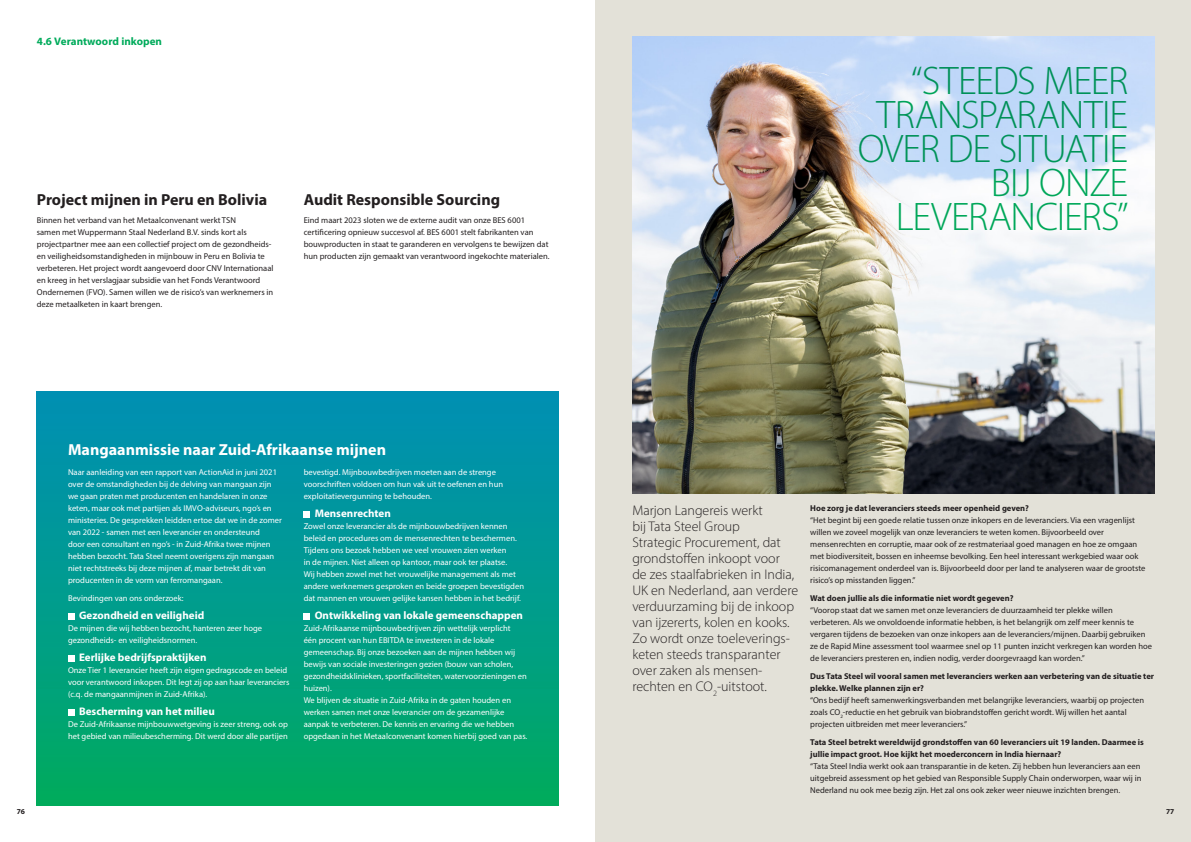
<style>
.page{position:relative;width:1191px;height:842px;background:#fff}
.page>*{position:absolute;margin:0;border:0;box-sizing:border-box;transform-origin:0 0}
.t1{font:300 40px/34px "Myriad Pro";letter-spacing:-.03em;color:#00ab5b;text-align:right}
.t2{font:700 16px "Myriad Pro";color:#231f20}
.t3{font:700 16px "Myriad Pro";color:#fff}
.t4{font:300 14px/16px "Myriad Pro";color:#231f20}
.t5{font:700 11px "Myriad Pro";color:#fff}
.t6{font:700 11px "Myriad Pro";color:#00ab5b}
.t7{font:8.5px/12px "Myriad Pro";color:#231f20}
.t8{font:8.5px/12px "Myriad Pro";color:#fff}
.t9{font:700 8.5px/12px "Myriad Pro";color:#231f20}
.t10{font:700 7.5px "Myriad Pro";color:#231f20}
</style>
<div class="page">
<div style="left:595px;top:0;width:596px;height:842px;background:#e3e1d8"></div>
<img style="left:632px;top:37px;width:522px;height:456px">
<div style="left:37px;top:391px;width:521px;height:414px;background:linear-gradient(to bottom,#008eb7,#00aa60)"></div>
<div style="left:68px;top:613px;width:7px;height:6px;background:#fff"></div>
<div style="left:68px;top:655px;width:7px;height:6px;background:#fff"></div>
<div style="left:68px;top:709px;width:7px;height:6px;background:#fff"></div>
<svg style="left:304px;top:511px;width:6px;height:6px"></svg>
<svg style="left:304px;top:613px;width:6px;height:6px"></svg>
<p class="t6" style="left:37px;top:34px;width:127px">4.6 Verantwoord inkopen</p>
<p class="t2" style="left:37px;top:189px;width:232px">Project mijnen in Peru en Bolivia</p>
<p class="t7" style="left:37px;top:214px;width:238px">Binnen het verband van het Metaalconvenant werkt TSN<br>samen met Wuppermann Staal Nederland B.V. sinds kort als projectpartner mee aan een collectief project om de gezondheids&shy;en veiligheidsomstandigheden in mijnbouw in Peru en Bolivia te verbeteren. Het project wordt aangevoerd door CNV Internationaal en kreeg in het verslagjaar subsidie van het Fonds Verantwoord Ondernemen (FVO). Samen willen we de risico’s van werknemers in deze metaalketen in kaart brengen.</p>
<p class="t2" style="left:304px;top:189px;width:198px">Audit Responsible Sourcing</p>
<p class="t7" style="left:304px;top:214px;width:247px">Eind maart 2023 sloten we de externe audit van onze BES 6001 certificering opnieuw succesvol af. BES 6001 stelt fabrikanten van bouwproducten in staat te garanderen en vervolgens te bewijzen dat hun producten zijn gemaakt van verantwoord ingekochte materialen.</p>
<p class="t3" style="left:68px;top:439px;width:319px">Mangaanmissie naar Zuid-Afrikaanse mijnen</p>
<p class="t8" style="left:68px;top:466px;width:215px">Naar aanleiding van een rapport van ActionAid in juni 2021 over de omstandigheden bij de delving van mangaan zijn we gaan praten met producenten en handelaren in onze keten, maar ook met partijen als IMVO-adviseurs, ngo’s en ministeries. De gesprekken leidden ertoe dat we in de zomer van 2022 - samen met een leverancier en ondersteund<br>door een consultant en ngo’s - in Zuid-Afrika twee mijnen hebben bezocht. Tata Steel neemt overigens zijn mangaan niet rechtstreeks bij deze mijnen af, maar betrekt dit van producenten in de vorm van ferromangaan.</p>
<p class="t8" style="left:68px;top:592px;width:117px">Bevindingen van ons onderzoek:</p>
<p class="t5" style="left:79px;top:608px;width:127px">Gezondheid en veiligheid</p>
<p class="t8" style="left:68px;top:622px;width:196px">De mijnen die wij hebben bezocht, hanteren zeer hoge gezondheids- en veiligheidsnormen.</p>
<p class="t5" style="left:79px;top:650px;width:129px">Eerlijke bedrijfspraktijken</p>
<p class="t8" style="left:68px;top:664px;width:223px">Onze Tier 1 leverancier heeft zijn eigen gedragscode en beleid voor verantwoord inkopen. Dit legt zij op aan haar leveranciers (c.q. de mangaanmijnen in Zuid-Afrika).</p>
<p class="t5" style="left:79px;top:704px;width:137px">Bescherming van het milieu</p>
<p class="t8" style="left:68px;top:718px;width:221px">De Zuid-Afrikaanse mijnbouwwetgeving is zeer streng, ook op het gebied van milieubescherming. Dit werd door alle partijen</p>
<p class="t8" style="left:304px;top:466px;width:194px">bevestigd. Mijnbouwbedrijven moeten aan de strenge</p>
<p class="t8" style="left:304px;top:478px;width:201px">voorschriften voldoen om hun vak uit te oefenen en hun exploitatievergunning te behouden.</p>
<p class="t5" style="left:315px;top:506px;width:78px">Mensenrechten</p>
<p class="t8" style="left:304px;top:520px;width:222px">Zowel onze leverancier als de mijnbouwbedrijven kennen beleid en procedures om de mensenrechten te beschermen.<br>Tijdens ons bezoek hebben we veel vrouwen zien werken<br>in de mijnen. Niet alleen op kantoor, maar ook ter plaatse.<br>Wij hebben zowel met het vrouwelijke management als met andere werknemers gesproken en beide groepen bevestigden dat mannen en vrouwen gelijke kansen hebben in het bedrijf.</p>
<p class="t5" style="left:315px;top:608px;width:210px">Ontwikkeling van lokale gemeenschappen</p>
<p class="t8" style="left:304px;top:622px;width:225px">Zuid-Afrikaanse mijnbouwbedrijven zijn wettelijk verplicht<br>één procent van hun EBITDA te investeren in de lokale gemeenschap. Bij onze bezoeken aan de mijnen hebben wij bewijs van sociale investeringen gezien (bouw van scholen, gezondheidsklinieken, sportfaciliteiten, watervoorzieningen en huizen).</p>
<p class="t8" style="left:304px;top:694px;width:225px">We blijven de situatie in Zuid-Afrika in de gaten houden en werken samen met onze leverancier om de gezamenlijke aanpak te verbeteren. De kennis en ervaring die we hebben opgedaan in het Metaalconvenant komen hierbij goed van pas.</p>
<h1 class="t1" style="left:857px;top:63px;width:273px">“STEEDS MEER<br>TRANSPARANTIE<br>OVER DE SITUATIE<br>BIJ ONZE<br>LEVERANCIERS”</h1>
<p class="t4" style="left:632px;top:503px;width:167px">Marjon Langereis werkt<br>bij Tata Steel Group<br>Strategic Procurement, dat grondstoffen inkoopt voor<br>de zes staalfabrieken in India,<br>UK en Nederland, aan verdere verduurzaming bij de inkoop van ijzererts, kolen en kooks.</p>
<p class="t4" style="left:632px;top:631px;width:159px">Zo wordt onze toeleverings-</p>
<p class="t4" style="left:632px;top:647px;width:150px">keten steeds transparanter over zaken als mensen&shy;rechten en CO<sub>2</sub>-uitstoot.</p>
<p class="t9" style="left:810px;top:502px;width:220px">Hoe zorg je dat leveranciers steeds meer openheid geven?</p>
<p class="t7" style="left:810px;top:514px;width:337px">“Het begint bij een goede relatie tussen onze inkopers en de leveranciers. Via een vragenlijst willen we zoveel mogelijk van onze leveranciers te weten komen. Bijvoorbeeld over mensenrechten en corruptie, maar ook of ze restmateriaal goed managen en hoe ze omgaan met biodiversiteit, bossen en inheemse bevolking. Een heel interessant werkgebied waar ook risicomanagement onderdeel van is. Bijvoorbeeld door per land te analyseren waar de grootste risico’s op misstanden liggen.”</p>
<p class="t9" style="left:810px;top:592px;width:205px">Wat doen jullie als die informatie niet wordt gegeven?</p>
<p class="t7" style="left:810px;top:604px;width:343px">“Voorop staat dat we samen met onze leveranciers de duurzaamheid ter plekke willen verbeteren. Als we onvoldoende informatie hebben, is het belangrijk om zelf meer kennis te vergaren tijdens de bezoeken van onze inkopers aan de leveranciers/mijnen. Daarbij gebruiken ze de Rapid Mine assessment tool waarmee snel op 11 punten inzicht verkregen kan worden hoe de leveranciers presteren en, indien nodig, verder doorgevraagd kan worden.”</p>
<p class="t9" style="left:810px;top:670px;width:345px">Dus Tata Steel wil vooral samen met leveranciers werken aan verbetering van de situatie ter plekke. Welke plannen zijn er?</p>
<p class="t7" style="left:810px;top:694px;width:335px">“Ons bedijf heeft samenwerkingsverbanden met belangrijke leveranciers, waarbij op projecten zoals CO<sub>2</sub>-reductie en het gebruik van biobrandstoffen gericht wordt. Wij willen het aantal projecten uitbreiden met meer leveranciers.”</p>
<p class="t9" style="left:810px;top:736px;width:335px">Tata Steel betrekt wereldwijd grondstoffen van 60 leveranciers uit 19 landen. Daarmee is jullie impact groot. Hoe kijkt het moederconcern in India hiernaar?</p>
<p class="t7" style="left:810px;top:760px;width:333px;text-align:justify">“Tata Steel India werkt ook aan transparantie in de keten. Zij hebben hun leveranciers aan een uitgebreid assessment op het gebied van Responsible Supply Chain onderworpen, waar wij in Nederland nu ook mee bezig zijn. Het zal ons ook zeker weer nieuwe inzichten brengen.</p>
<p class="t10" style="left:17px;top:806px;width:10px">76</p>
<p class="t10" style="left:1166px;top:806px;width:10px">77</p>
</div>
